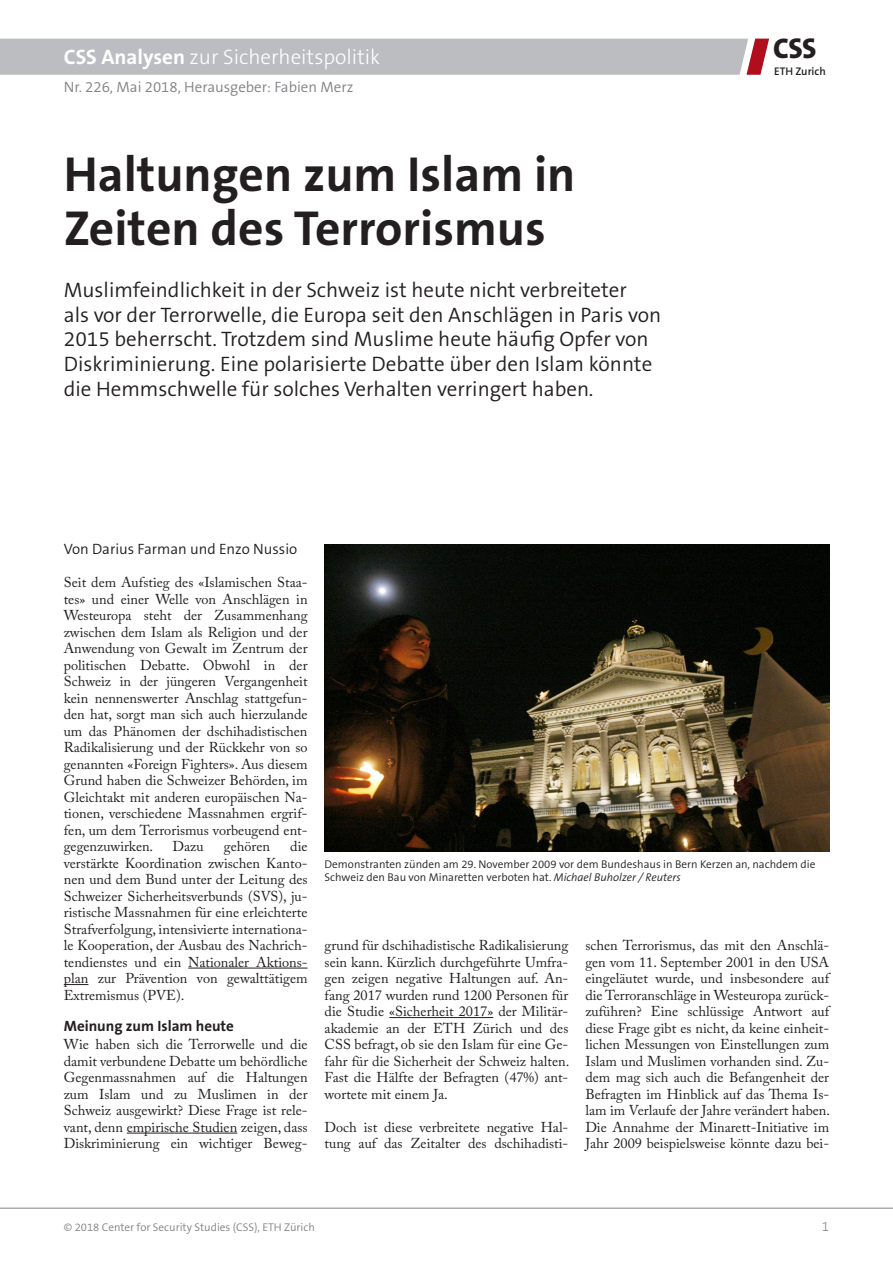
<style>
.page{position:relative;width:893px;height:1263px;background:#fff}
.page>*{position:absolute;margin:0;border:0;box-sizing:border-box;transform-origin:0 0}
.Titel_de{font:700 49.5px/54px "The Sans B W7";color:#231f20}
.t1{font:800 28.65px "The Sans";color:#231f20}
.Lead_de{font:300 21px/24.8px "The Sans B W4";color:#231f20}
.t2{font:300 21px "The Sans B W3";color:#fff}
.t3{font:300 15px "The Sans B W4";color:#808285}
.t4{font:300 15px "The Sans B W4";color:#231f20}
.Lauftext_Titel_de{font:700 15px "The Sans B W7";color:#231f20}
.Text_de{font:14.25px/16.5px "Adobe Caslon Pro";color:#231f20;text-align:justify}
.t5{font:300 13.5px "The Sans B W3";color:#808285}
.Bildlegende_de{font:300 11.25px/13.2px "The Sans B W4";color:#231f20}
.t6{font:300 11.25px "The Sans B W4";color:#808285}
.t7{font:600 11.1px "The Sans";color:#231f20}
.s1{font-family:"The Sans B W7";font-weight:700}
.s2{font-style:italic}
</style>
<div class="page">
<hr style="left:0;top:1208px;width:893px;height:1px;background:#808285">
<div style="left:0;top:39px;width:769px;height:36px;background:#bcbdc0"></div>
<hr style="left:188px;top:968px;width:120px;height:1px;background:#231f20">
<svg style="left:64px;top:984px;width:24px;height:1px"></svg>
<hr style="left:127px;top:1133px;width:110px;height:1px;background:#231f20">
<hr style="left:389px;top:1017px;width:104px;height:1px;background:#231f20">
<img style="left:325px;top:544px;width:504px;height:307px">
<h3 class="t2" style="left:64px;top:44px;width:318px"><span class="s1">CSS Analysen</span> zur Sicherheitspolitik</h3>
<p class="t3" style="left:64px;top:77px;width:291px">Nr. 226, Mai 2018, Herausgeber: Fabien Merz</p>
<p class="Titel_de" style="left:64px;top:148px;width:513px">Haltungen zum Islam in<br>Zeiten des Terrorismus</p>
<p class="Lead_de" style="left:64px;top:277px;width:599px">Muslimfeindlichkeit in der Schweiz ist heute nicht verbreiteter<br>als vor der Terrorwelle, die Europa seit den Anschlägen in Paris von 2015 beherrscht. Trotzdem sind Muslime heute häufig Opfer von Diskriminierung. Eine polarisierte Debatte über den Islam könnte die Hemmschwelle für solches Verhalten verringert haben.</p>
<h2 class="t1" style="left:773px;top:24px;width:45px">CSS</h2>
<p class="t7" style="left:774px;top:62px;width:53px">ETH Zurich</p>
<p class="t4" style="left:64px;top:539px;width:235px">Von Darius Farman und Enzo Nussio</p>
<p class="Text_de" style="left:64px;top:574px;width:245px">Seit dem Aufstieg des «Islamischen Staa&shy;tes» und einer Welle von Anschlägen in Westeuropa steht der Zusammenhang zwischen dem Islam als Religion und der Anwendung von Gewalt im Zentrum der politischen Debatte. Obwohl in der Schweiz in der jüngeren Vergangenheit kein nennenswerter Anschlag stattgefun&shy;den hat, sorgt man sich auch hierzulande um das Phänomen der dschihadistischen Radikalisierung und der Rückkehr von so genannten «Foreign Fighters». Aus diesem Grund haben die Schweizer Behörden, im Gleichtakt mit anderen europäischen Na&shy;tionen, verschiedene Massnahmen ergrif&shy;fen, um dem Terrorismus vorbeugend ent&shy;gegenzuwirken.</p>
<p class="Text_de" style="left:64px;top:838px;width:245px;text-indent:226px">die verstärkte Koordination zwischen Kanto&shy;nen und dem Bund unter der Leitung des Schweizer Sicherheitsverbunds (SVS), ju&shy;ristische Massnahmen für eine erleichterte Strafverfolgung, intensivierte internationa&shy;le Kooperation, der Ausbau des Nachrich&shy;tendienstes und ein Nationaler Aktions&shy;plan zur Prävention von gewalttätigem Extremismus (PVE).</p>
<p class="Lauftext_Titel_de" style="left:64px;top:1016px;width:172px">Meinung zum Islam heute</p>
<p class="Text_de" style="left:64px;top:1036px;width:245px">Wie haben sich die Terrorwelle und die damit verbundene Debatte um behördliche Gegenmassnahmen auf die Haltungen zum Islam und zu Muslimen in der Schweiz ausgewirkt? Diese Frage ist rele&shy;vant, denn empirische Studien zeigen, dass Diskriminierung ein wichtiger Beweg-</p>
<p class="Text_de" style="left:173px;top:838px;width:33px">Dazu</p>
<p class="Text_de" style="left:224px;top:838px;width:48px">gehören</p>
<p class="Bildlegende_de" style="left:325px;top:857px;width:492px">Demonstranten zünden am 29. November 2009 vor dem Bundeshaus in Bern Kerzen an, nachdem die<br>Schweiz den Bau von Minaretten verboten hat. <span class="s2">Michael Buholzer / Reuters</span></p>
<p class="Text_de" style="left:325px;top:937px;width:246px">grund für dschihadistische Radikalisierung sein kann. Kürzlich durchgeführte Umfra&shy;gen zeigen negative Haltungen auf. An&shy;fang 2017 wurden rund 1200 Personen für die Studie «Sicherheit 2017» der Militär&shy;akademie an der ETH Zürich und des CSS befragt, ob sie den Islam für eine Ge&shy;fahr für die Sicherheit der Schweiz halten.<br>Fast die Hälfte der Befragten (47%) ant&shy;wortete mit einem Ja.</p>
<p class="Text_de" style="left:325px;top:1118px;width:245px">Doch ist diese verbreitete negative Hal&shy;tung auf das Zeitalter des dschihadisti-</p>
<p class="Text_de" style="left:585px;top:937px;width:246px">schen Terrorismus, das mit den Anschlä&shy;gen vom 11. September 2001 in den USA eingeläutet wurde, und insbesondere auf die Terroranschläge in Westeuropa zurück&shy;zuführen? Eine schlüssige Antwort auf diese Frage gibt es nicht, da keine einheit&shy;lichen Messungen von Einstellungen zum Islam und Muslimen vorhanden sind. Zu&shy;dem mag sich auch die Befangenheit der Befragten im Hinblick auf das Thema Is&shy;lam im Verlaufe der Jahre verändert haben.<br>Die Annahme der Minarett-Initiative im Jahr 2009 beispielsweise könnte dazu bei-</p>
<p class="t6" style="left:64px;top:1220px;width:253px">© 2018 Center for Security Studies (CSS), ETH Zürich</p>
<p class="t5" style="left:822px;top:1217px;width:9px">1</p>
</div>
